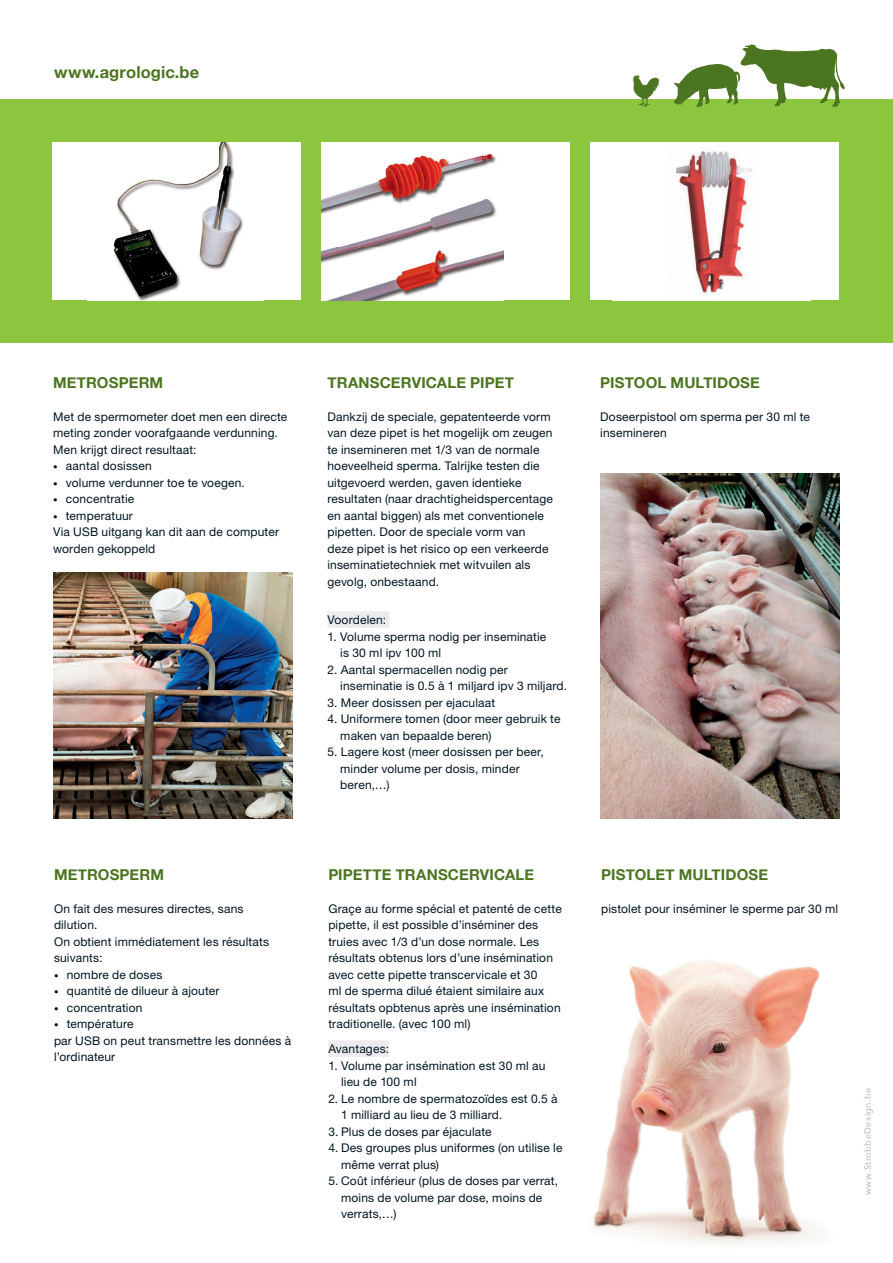
<style>
.page{position:relative;width:893px;height:1263px;background:#fff}
.page>*{position:absolute;margin:0;border:0;box-sizing:border-box;transform-origin:0 0}
.t1{font:700 16.5px "Helvetica Neue";letter-spacing:.005em;color:#4b7520}
.t2{font:700 15px "Helvetica Neue";letter-spacing:.01em;color:#4b7520}
.t3{font:12px/16.5px "Helvetica Neue LT Std";letter-spacing:.015em;color:#011622}
.t4{font:9px "Avenir Next";letter-spacing:.055em;color:#a8a9ad}
.s1{font-size:9px}
</style>
<div class="page">
<div style="left:0;top:100px;width:893px;height:243px;background:#8bc63e"></div>
<svg style="left:632px;top:75px;width:27px;height:32px"></svg>
<svg style="left:672px;top:44px;width:175px;height:63px"></svg>
<img style="left:592px;top:961px;width:228px;height:283px">
<div style="left:591px;top:143px;width:248px;height:157px;background:#fff"></div>
<img style="left:676px;top:151px;width:76px;height:144px">
<div style="left:321px;top:143px;width:249px;height:157px;background:#fff"></div>
<img style="left:321px;top:154px;width:182px;height:146px">
<div style="left:52px;top:143px;width:248px;height:157px;background:#fff"></div>
<img style="left:113px;top:143px;width:130px;height:157px">
<div style="left:327px;top:611px;width:62px;height:17px;background:#ececee"></div>
<div style="left:328px;top:1040px;width:61px;height:17px;background:#ececee"></div>
<img style="left:53px;top:572px;width:240px;height:247px">
<img style="left:600px;top:473px;width:240px;height:346px">
<h1 class="t1" style="left:54px;top:57px;width:147px">www.agrologic.be</h1>
<p class="t2" style="left:53px;top:369px;width:112px">METROSPERM</p>
<p class="t3" style="left:53px;top:408px;width:236px">Met de spermometer doet men een directe meting zonder voorafgaande verdunning.<br>Men krijgt direct resultaat:</p>
<p class="t3" style="left:53px;top:458px;width:100px"><span class="s1">•</span> aantal dosissen</p>
<p class="t3" style="left:53px;top:474px;width:193px"><span class="s1">•</span> volume verdunner toe te voegen.</p>
<p class="t3" style="left:53px;top:491px;width:83px"><span class="s1">•</span> concentratie</p>
<p class="t3" style="left:53px;top:507px;width:227px"><span class="s1">•</span> temperatuur<br>Via USB uitgang kan dit aan de computer worden gekoppeld</p>
<p class="t2" style="left:54px;top:861px;width:112px">METROSPERM</p>
<p class="t3" style="left:54px;top:900px;width:217px">On fait des mesures directes, sans dilution.<br>On obtient immédiatement les résultats suivants:</p>
<p class="t3" style="left:54px;top:966px;width:110px"><span class="s1">•</span> nombre de doses</p>
<p class="t3" style="left:54px;top:982px;width:167px"><span class="s1">•</span> quantité de dilueur à ajouter</p>
<p class="t3" style="left:54px;top:999px;width:90px"><span class="s1">•</span> concentration</p>
<p class="t3" style="left:54px;top:1015px;width:239px"><span class="s1">•</span> température<br>par USB on peut transmettre les données à l’ordinateur</p>
<p class="t2" style="left:327px;top:369px;width:188px">TRANSCERVICALE PIPET</p>
<p class="t3" style="left:327px;top:408px;width:227px">Dankzij de speciale, gepatenteerde vorm van deze pipet is het mogelijk om zeugen te insemineren met 1/3 van de normale hoeveelheid sperma. Talrijke testen die uitgevoerd werden, gaven identieke resultaten (naar drachtigheidspercentage en aantal biggen) als met conventionele pipetten. Door de speciale vorm van deze pipet is het risico op een verkeerde inseminatietechniek met witvuilen als gevolg, onbestaand.</p>
<p class="t3" style="left:327px;top:611px;width:60px">Voordelen:</p>
<p class="t3" style="left:340px;top:628px;width:208px;text-indent:-13px">1. Volume sperma nodig per inseminatie is 30 ml ipv 100 ml</p>
<p class="t3" style="left:340px;top:661px;width:228px;text-indent:-13px">2. Aantal spermacellen nodig per inseminatie is 0.5 à 1 miljard ipv 3 miljard.</p>
<p class="t3" style="left:327px;top:694px;width:169px">3. Meer dosissen per ejaculaat</p>
<p class="t3" style="left:340px;top:710px;width:222px;text-indent:-13px">4. Uniformere tomen (door meer gebruik te maken van bepaalde beren)</p>
<p class="t3" style="left:340px;top:743px;width:205px;text-indent:-13px">5. Lagere kost (meer dosissen per beer, minder volume per dosis, minder beren,…)</p>
<p class="t2" style="left:328px;top:861px;width:207px">PIPETTE TRANSCERVICALE</p>
<p class="t3" style="left:328px;top:900px;width:235px">Graçe au forme spécial et patenté de cette pipette, il est possible d’inséminer des truies avec 1/3 d’un dose normale. Les résultats obtenus lors d’une insémination avec cette pipette transcervicale et 30<br>ml de sperma dilué étaient similaire aux résultats opbtenus après une insémination traditionelle. (avec 100 ml)</p>
<p class="t3" style="left:328px;top:1040px;width:62px">Avantages:</p>
<p class="t3" style="left:341px;top:1057px;width:206px;text-indent:-13px">1. Volume par insémination est 30 ml au lieu de 100 ml</p>
<p class="t3" style="left:341px;top:1090px;width:218px;text-indent:-13px">2. Le nombre de spermatozoïdes est 0.5 à<br>1 milliard au lieu de 3 milliard.</p>
<p class="t3" style="left:328px;top:1123px;width:165px">3. Plus de doses par éjaculate</p>
<p class="t3" style="left:341px;top:1139px;width:223px;text-indent:-13px">4. Des groupes plus uniformes (on utilise le même verrat plus)</p>
<p class="t3" style="left:341px;top:1172px;width:218px;text-indent:-13px">5. Coût inférieur (plus de doses par verrat, moins de volume par dose, moins de verrats,…)</p>
<p class="t2" style="left:600px;top:369px;width:161px">PISTOOL MULTIDOSE</p>
<p class="t3" style="left:600px;top:408px;width:211px">Doseerpistool om sperma per 30 ml te insemineren</p>
<p class="t2" style="left:601px;top:861px;width:169px">PISTOLET MULTIDOSE</p>
<p class="t3" style="left:601px;top:900px;width:238px">pistolet pour inséminer le sperme par 30 ml</p>
<p class="t4" style="left:862px;top:1195px;width:109px;rotate:-90deg">www.StrobbeDesign.be</p>
</div>
